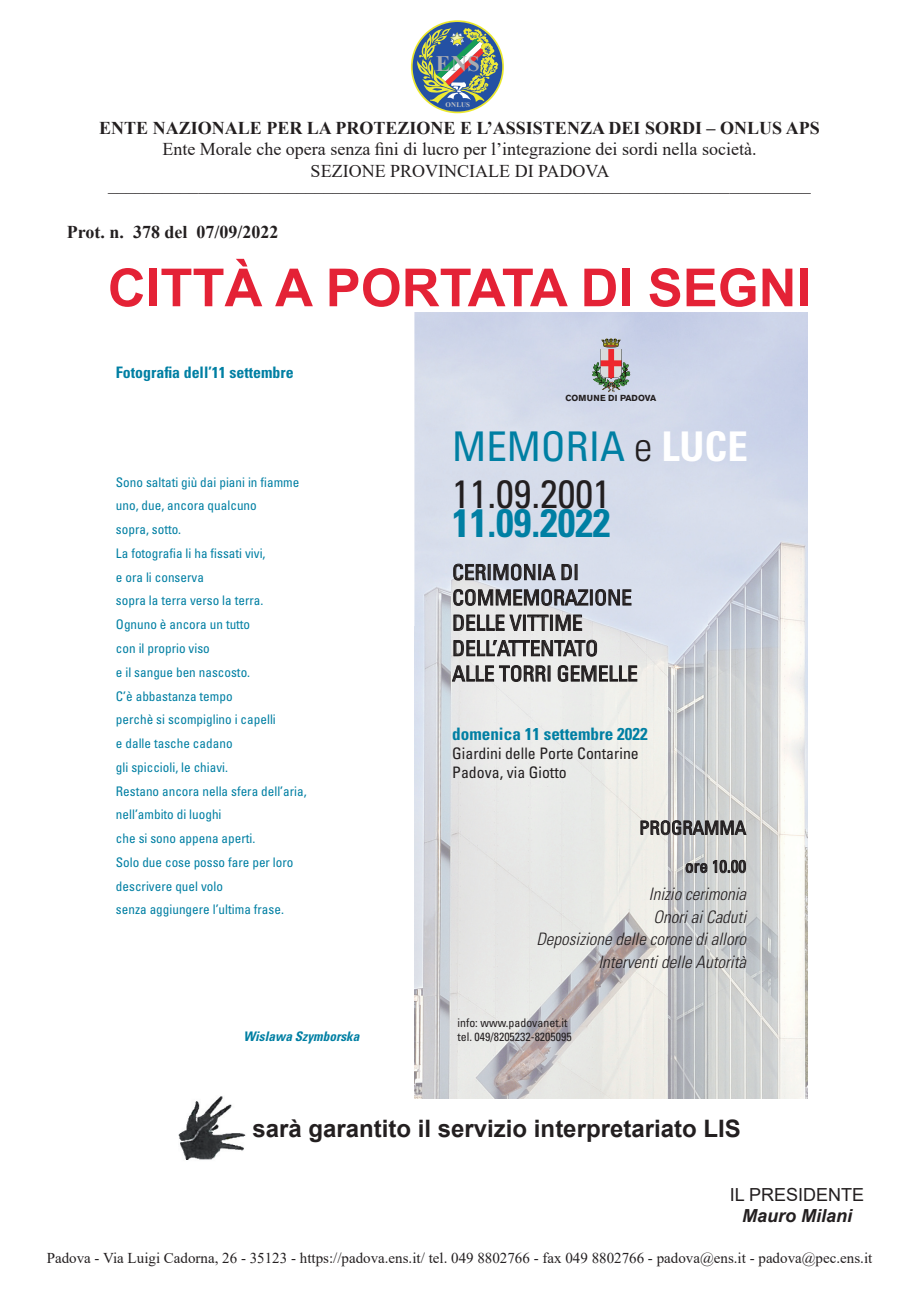
<style>
.page{position:relative;width:919px;height:1289px;background:#fff}
.page>*{position:absolute;margin:0;border:0;box-sizing:border-box;transform-origin:0 0}
.t1{font:700 52.5px "Arial";color:#e42236}
.t2{font:condensed 40.95px "Univers";color:#007fa3}
.t3{font:condensed 39.6px "Univers";color:#231f20}
.t4{font:700 condensed 39.6px "Univers";color:#007fa3}
.t5{font:700 24px "Arial";color:#231f20}
.t6{font:700 22.2px "Times New Roman";color:#a9acb0}
.t7{font:condensed 21.15px/25.3px "Univers";color:#231f20}
.t8{font:condensed 18.45px "Univers";color:#231f20}
.t9{font:18px/21.6px "Times New Roman";color:#231f20;text-align:center}
.t10{font:700 18px "Times New Roman";color:#231f20}
.t11{font:18px "Arial";color:#231f20}
.t12{font:italic 700 18px "Arial";color:#231f20}
.t13{font:italic 300 condensed 17.1px/22.5px "Univers";color:#231f20;text-align:right}
.t14{font:700 condensed 17.1px "Univers";color:#007fa3}
.t15{font:condensed 17.1px "Univers";color:#231f20}
.t16{font:condensed 15.9px/19px "Univers";color:#231f20}
.t17{font:700 condensed 15.9px "Univers";color:#007fa3}
.t18{font:15px "Times New Roman";color:#231f20}
.t19{font:condensed 13.2px/23.7px "Univers";color:#007fa3}
.t20{font:italic 700 condensed 13.2px "Univers";color:#007fa3}
.t21{font:condensed 11.85px/14.2px "Univers";color:#231f20}
.t22{font:700 8.7px "Akzidenz Grotesk BE";color:#231f20}
.t23{font:700 7.05px "Times New Roman";letter-spacing:.025em;color:#c1c3c5}
.s1{font-weight:300;color:#231f20}
.s2{font-weight:700;color:#fff}
</style>
<div class="page">
<img style="left:178px;top:1096px;width:68px;height:64px">
<svg style="left:411px;top:20px;width:93px;height:93px"></svg>
<img style="left:414px;top:312px;width:393px;height:786px">
<svg style="left:453px;top:563px;width:124px;height:18px"></svg>
<svg style="left:453px;top:588px;width:178px;height:18px"></svg>
<svg style="left:453px;top:614px;width:129px;height:17px"></svg>
<svg style="left:453px;top:639px;width:144px;height:18px"></svg>
<svg style="left:452px;top:664px;width:98px;height:18px"></svg>
<svg style="left:557px;top:664px;width:80px;height:18px"></svg>
<svg style="left:640px;top:818px;width:106px;height:18px"></svg>
<svg style="left:685px;top:859px;width:61px;height:14px"></svg>
<img style="left:601px;top:338px;width:20px;height:10px">
<h3 class="t6" style="left:435px;top:48px;width:46px">ENS</h3>
<p class="t23" style="left:445px;top:100px;width:26px">ONLUS</p>
<h3 class="t10" style="left:99px;top:115px;width:722px">ENTE NAZIONALE PER LA PROTEZIONE E L’ASSISTENZA DEI SORDI – ONLUS APS</h3>
<h3 class="t9" style="left:162px;top:138px;width:595px">Ente Morale che opera senza fini di lucro per l’integrazione dei sordi nella società.<br>SEZIONE PROVINCIALE DI PADOVA</h3>
<h3 class="t9" style="left:108px;top:172px;width:703px">______________________________________________________________________________</h3>
<h3 class="t10" style="left:67px;top:219px;width:213px">Prot. n. 378 del 07/09/2022</h3>
<h1 class="t1" style="left:108px;top:251px;width:704px">CITTÀ A PORTATA DI SEGNI</h1>
<p class="t17" style="left:116px;top:363px;width:179px">Fotografia dell’11 settembre</p>
<p class="t19" style="left:116px;top:470px;width:192px">Sono saltati giù dai piani in fiamme uno, due, ancora qualcuno<br>sopra, sotto.<br>La fotografia li ha fissati vivi,<br>e ora li conserva<br>sopra la terra verso la terra.<br>Ognuno è ancora un tutto<br>con il proprio viso<br>e il sangue ben nascosto.<br>C’è abbastanza tempo<br>perchè si scompiglino i capelli<br>e dalle tasche cadano<br>gli spiccioli, le chiavi.<br>Restano ancora nella sfera dell’aria, nell’ambito di luoghi<br>che si sono appena aperti.<br>Solo due cose posso fare per loro descrivere quel volo<br>senza aggiungere l’ultima frase.</p>
<p class="t20" style="left:243px;top:1028px;width:117px">Wislawa Szymborska</p>
<p class="t22" style="left:565px;top:393px;width:92px">COMUNE DI PADOVA</p>
<h2 class="t2" style="left:452px;top:420px;width:297px">MEMORIA <span class="s1">e</span> <span class="s2">LUCE</span></h2>
<h3 class="t3" style="left:452px;top:469px;width:160px">11.09.2001</h3>
<h3 class="t4" style="left:452px;top:499px;width:160px">11.09.2022</h3>
<h3 class="t7" style="left:452px;top:559px;width:187px">CERIMONIA DI<br>COMMEMORAZIONE<br>DELLE VITTIME<br>DELL’ATTENTATO<br>ALLE TORRI GEMELLE</h3>
<p class="t14" style="left:452px;top:723px;width:197px">domenica 11 settembre 2022</p>
<p class="t16" style="left:452px;top:743px;width:188px">Giardini delle Porte Contarine<br>Padova, via Giotto</p>
<h3 class="t8" style="left:639px;top:816px;width:108px">PROGRAMMA</h3>
<p class="t15" style="left:685px;top:855px;width:62px">ore 10.00</p>
<p class="t13" style="left:536px;top:882px;width:211px">Inizio cerimonia<br>Onori ai Caduti<br>Deposizione delle corone di alloro<br>Interventi delle Autorità</p>
<p class="t21" style="left:457px;top:1015px;width:116px">info: www.padovanet.it tel. 049/8205232-8205095</p>
<h3 class="t5" style="left:252px;top:1112px;width:490px">sarà garantito il servizio interpretariato LIS</h3>
<h3 class="t11" style="left:729px;top:1181px;width:136px">IL PRESIDENTE</h3>
<h3 class="t12" style="left:742px;top:1203px;width:112px">Mauro Milani</h3>
<p class="t18" style="left:47px;top:1246px;width:827px">Padova - Via Luigi Cadorna, 26 - 35123 - https://padova.ens.it/ tel. 049 8802766 - fax 049 8802766 - padova@ens.it - padova@pec.ens.it</p>
</div>
